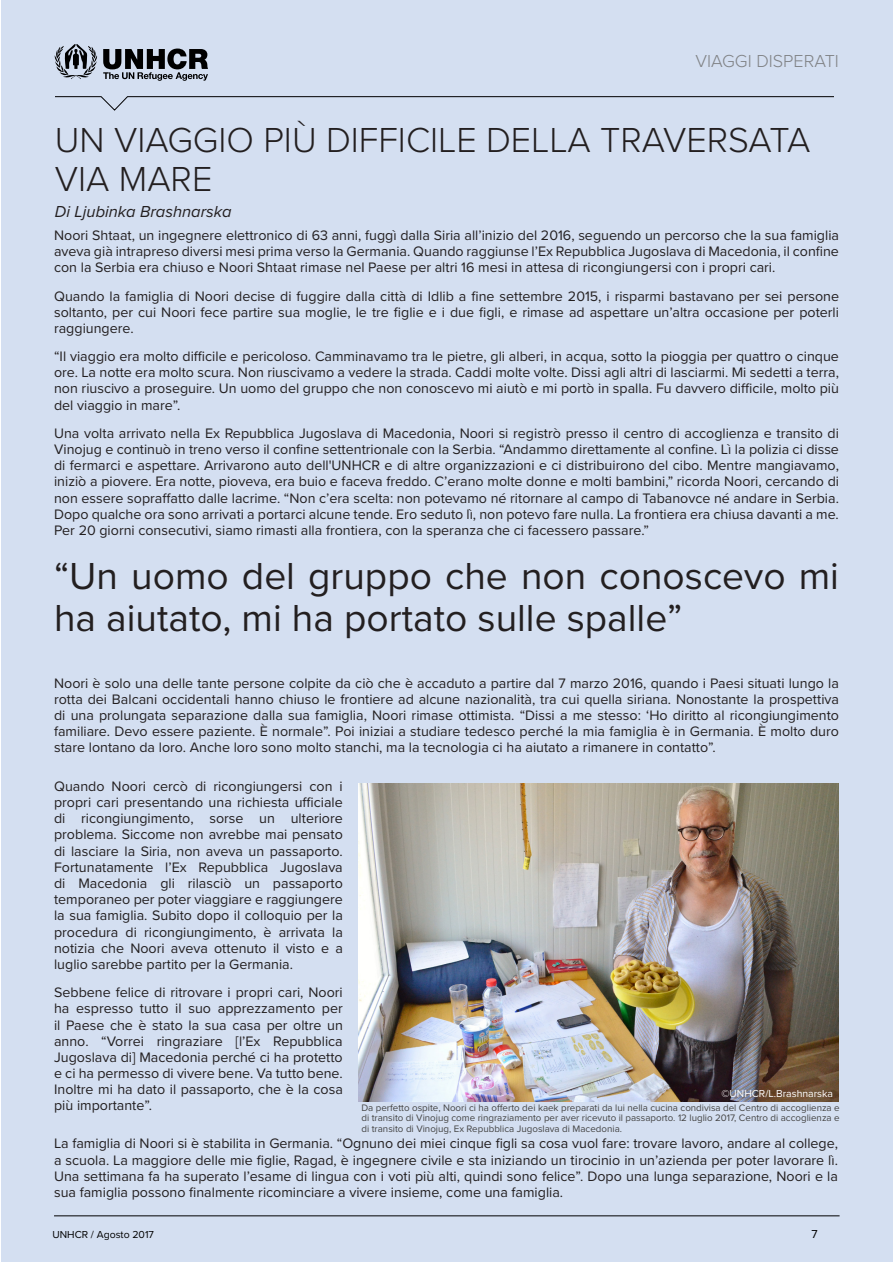
<style>
.page{position:relative;width:893px;height:1263px;background:#fff}
.page>*{position:absolute;margin:0;border:0;box-sizing:border-box;transform-origin:0 0}
.t1{font:39px/42.2px "Proxima Nova";color:#231f20}
.t2{font:300 36px/38.8px "Proxima Nova";color:#231f20}
.t3{font:300 18px "Proxima Nova";color:#808285}
.t4{font:italic 16.5px "Proxima Nova";color:#231f20}
.t5{font:14.25px/16.2px "Proxima Nova";color:#231f20;text-align:justify}
.t6{font:12px "Proxima Nova";color:#000}
.t7{font:10.5px "Proxima Nova";color:#fff}
.t8{font:10.5px "Proxima Nova";color:#000}
.t9{font:9.75px/10.5px "Proxima Nova";color:#444;text-align:justify}
</style>
<div class="page">
<div style="left:1px;top:1px;width:891px;height:1261px;background:#d4dff1"></div>
<svg style="left:55px;top:96px;width:779px;height:15px"></svg>
<svg style="left:54px;top:44px;width:154px;height:37px"></svg>
<hr style="left:54px;top:1215px;width:786px;height:1px;background:#000001">
<img style="left:359px;top:784px;width:480px;height:317px">
<p class="t3" style="left:695px;top:50px;width:145px">VIAGGI DISPERATI</p>
<p class="t2" style="left:55px;top:121px;width:757px">UN VIAGGIO PIÙ DIFFICILE DELLA TRAVERSATA<br>VIA MARE</p>
<p class="t4" style="left:55px;top:202px;width:178px">Di Ljubinka Brashnarska</p>
<p class="t5" style="left:54px;top:226px;width:786px">Noori Shtaat, un ingegnere elettronico di 63 anni, fuggì dalla Siria all’inizio del 2016, seguendo un percorso che la sua famiglia aveva già intrapreso diversi mesi prima verso la Germania. Quando raggiunse l’Ex Repubblica Jugoslava di Macedonia, il confine con la Serbia era chiuso e Noori Shtaat rimase nel Paese per altri 16 mesi in attesa di ricongiungersi con i propri cari.</p>
<p class="t5" style="left:54px;top:287px;width:786px">Quando la famiglia di Noori decise di fuggire dalla città di Idlib a fine settembre 2015, i risparmi bastavano per sei persone soltanto, per cui Noori fece partire sua moglie, le tre figlie e i due figli, e rimase ad aspettare un’altra occasione per poterli raggiungere.</p>
<p class="t5" style="left:54px;top:348px;width:786px">“Il viaggio era molto difficile e pericoloso. Camminavamo tra le pietre, gli alberi, in acqua, sotto la pioggia per quattro o cinque ore. La notte era molto scura. Non riuscivamo a vedere la strada. Caddi molte volte. Dissi agli altri di lasciarmi. Mi sedetti a terra, non riuscivo a proseguire. Un uomo del gruppo che non conoscevo mi aiutò e mi portò in spalla. Fu davvero difficile, molto più del viaggio in mare”.</p>
<p class="t5" style="left:54px;top:424px;width:786px">Una volta arrivato nella Ex Repubblica Jugoslava di Macedonia, Noori si registrò presso il centro di accoglienza e transito di Vinojug e continuò in treno verso il confine settentrionale con la Serbia. “Andammo direttamente al confine. Lì la polizia ci disse di fermarci e aspettare. Arrivarono auto dell'UNHCR e di altre organizzazioni e ci distribuirono del cibo. Mentre mangiavamo, iniziò a piovere. Era notte, pioveva, era buio e faceva freddo. C’erano molte donne e molti bambini,” ricorda Noori, cercando di non essere sopraffatto dalle lacrime. “Non c’era scelta: non potevamo né ritornare al campo di Tabanovce né andare in Serbia.<br>Dopo qualche ora sono arrivati a portarci alcune tende. Ero seduto lì, non potevo fare nulla. La frontiera era chiusa davanti a me.<br>Per 20 giorni consecutivi, siamo rimasti alla frontiera, con la speranza che ci facessero passare.”</p>
<p class="t1" style="left:54px;top:553px;width:786px">“Un uomo del gruppo che non conoscevo mi ha aiutato, mi ha portato sulle spalle”</p>
<p class="t5" style="left:54px;top:674px;width:786px">Noori è solo una delle tante persone colpite da ciò che è accaduto a partire dal 7 marzo 2016, quando i Paesi situati lungo la rotta dei Balcani occidentali hanno chiuso le frontiere ad alcune nazionalità, tra cui quella siriana. Nonostante la prospettiva di una prolungata separazione dalla sua famiglia, Noori rimase ottimista. “Dissi a me stesso: ‘Ho diritto al ricongiungimento familiare. Devo essere paziente. È normale”. Poi iniziai a studiare tedesco perché la mia famiglia è in Germania. È molto duro stare lontano da loro. Anche loro sono molto stanchi, ma la tecnologia ci ha aiutato a rimanere in contatto”.</p>
<p class="t5" style="left:54px;top:777px;width:290px">Quando Noori cercò di ricongiungersi con i propri cari presentando una richiesta ufficiale di ricongiungimento, sorse un ulteriore problema. Siccome non avrebbe mai pensato di lasciare la Siria, non aveva un passaporto.<br>Fortunatamente l’Ex Repubblica Jugoslava di Macedonia gli rilasciò un passaporto temporaneo per poter viaggiare e raggiungere la sua famiglia. Subito dopo il colloquio per la procedura di ricongiungimento, è arrivata la notizia che Noori aveva ottenuto il visto e a luglio sarebbe partito per la Germania.</p>
<p class="t5" style="left:54px;top:984px;width:290px">Sebbene felice di ritrovare i propri cari, Noori ha espresso tutto il suo apprezzamento per il Paese che è stato la sua casa per oltre un anno. “Vorrei ringraziare [l’Ex Repubblica Jugoslava di] Macedonia perché ci ha protetto e ci ha permesso di vivere bene. Va tutto bene.<br>Inoltre mi ha dato il passaporto, che è la cosa più importante”.</p>
<p class="t7" style="left:721px;top:1085px;width:113px">©UNHCR/L.Brashnarska</p>
<p class="t9" style="left:361px;top:1102px;width:480px">Da perfetto ospite, Noori ci ha offerto dei kaek preparati da lui nella cucina condivisa del Centro di accoglienza e di transito di Vinojug come ringraziamento per aver ricevuto il passaporto. 12 luglio 2017, Centro di accoglienza e di transito di Vinojug, Ex Repubblica Jugoslava di Macedonia.</p>
<p class="t5" style="left:54px;top:1135px;width:785px">La famiglia di Noori si è stabilita in Germania. “Ognuno dei miei cinque figli sa cosa vuol fare: trovare lavoro, andare al college, a scuola. La maggiore delle mie figlie, Ragad, è ingegnere civile e sta iniziando un tirocinio in un’azienda per poter lavorare lì.<br>Una settimana fa ha superato l’esame di lingua con i voti più alti, quindi sono felice”. Dopo una lunga separazione, Noori e la sua famiglia possono finalmente ricominciare a vivere insieme, come una famiglia.</p>
<p class="t8" style="left:53px;top:1227px;width:103px">UNHCR / Agosto 2017</p>
<p class="t6" style="left:811px;top:1225px;width:8px">7</p>
</div>
